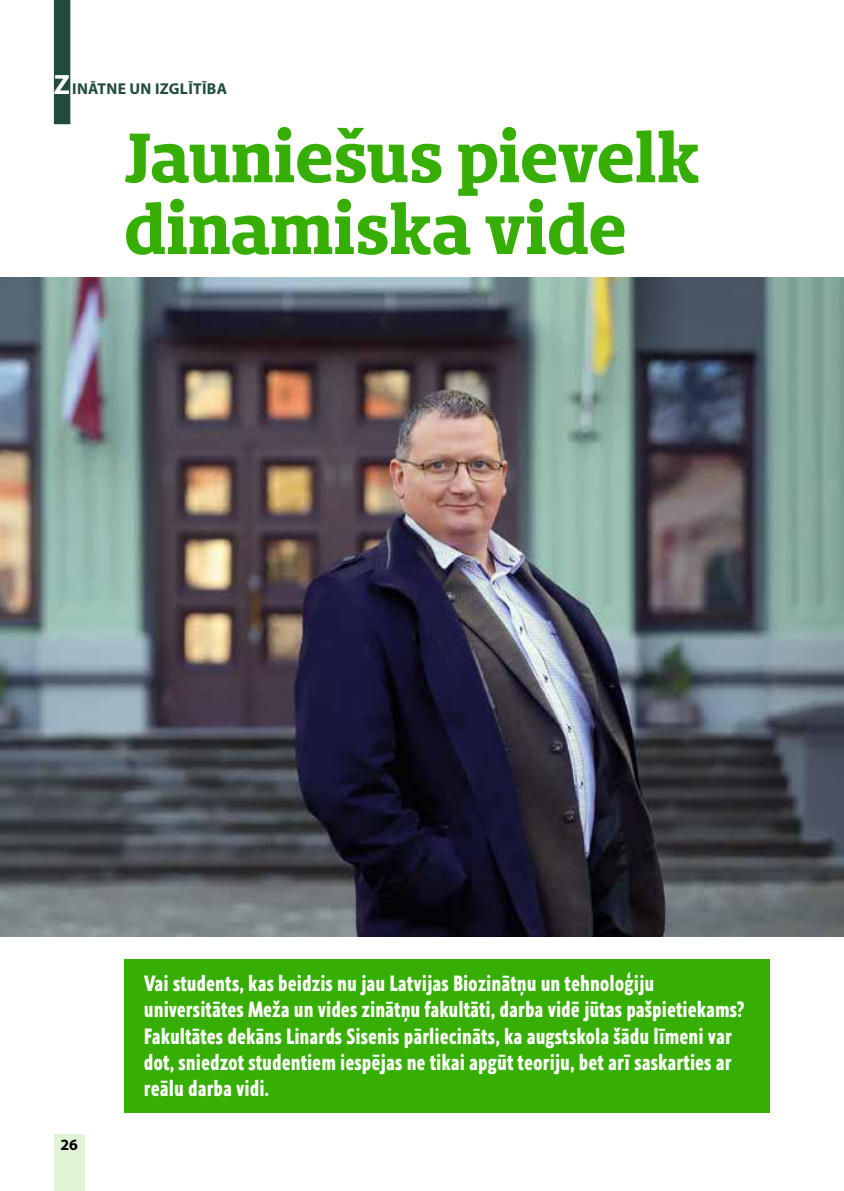
<style>
.page{position:relative;width:844px;height:1191px;background:#fff}
.page>*{position:absolute;margin:0;border:0;box-sizing:border-box;transform-origin:0 0}
.t1{font:700 64.75px/71.8px "Bommer Slab";letter-spacing:-.005em;color:#36ae04}
.t2{font:21px/26.2px "Ligurino Cd Eb";color:#fff}
.t3{font:700 15.75px "Myriad Pro";letter-spacing:.02em;color:#214b3c}
.t4{font:700 15.75px "Myriad Pro";color:#000}
.s1{font-size:28px;color:#fff}
</style>
<div class="page">
<div style="left:54px;top:1134px;width:30px;height:57px;background:#e1f4d5"></div>
<div style="left:54px;top:0;width:16px;height:124px;background:#214b3c"></div>
<div style="left:124px;top:959px;width:645px;height:153px;background:#36ae04"></div>
<img style="left:0;top:278px;width:843px;height:659px">
<p class="t3" style="left:54px;top:79px;width:174px"><span class="s1">Z</span> INĀTNE UN IZGLĪTĪBA</p>
<h1 class="t1" style="left:124px;top:122px;width:576px">Jauniešus pievelk dinamiska vide</h1>
<p class="t4" style="left:60px;top:1134px;width:19px">26</p>
<p class="t2" style="left:144px;top:967px;width:602px">Vai students, kas beidzis nu jau Latvijas Biozinātņu un tehnoloģiju universitātes Meža un vides zinātņu fakultāti, darba vidē jūtas pašpietiekams?<br>Fakultātes dekāns Linards Sisenis pārliecināts, ka augstskola šādu līmeni var dot, sniedzot studentiem iespējas ne tikai apgūt teoriju, bet arī saskarties ar reālu darba vidi.</p>
</div>
